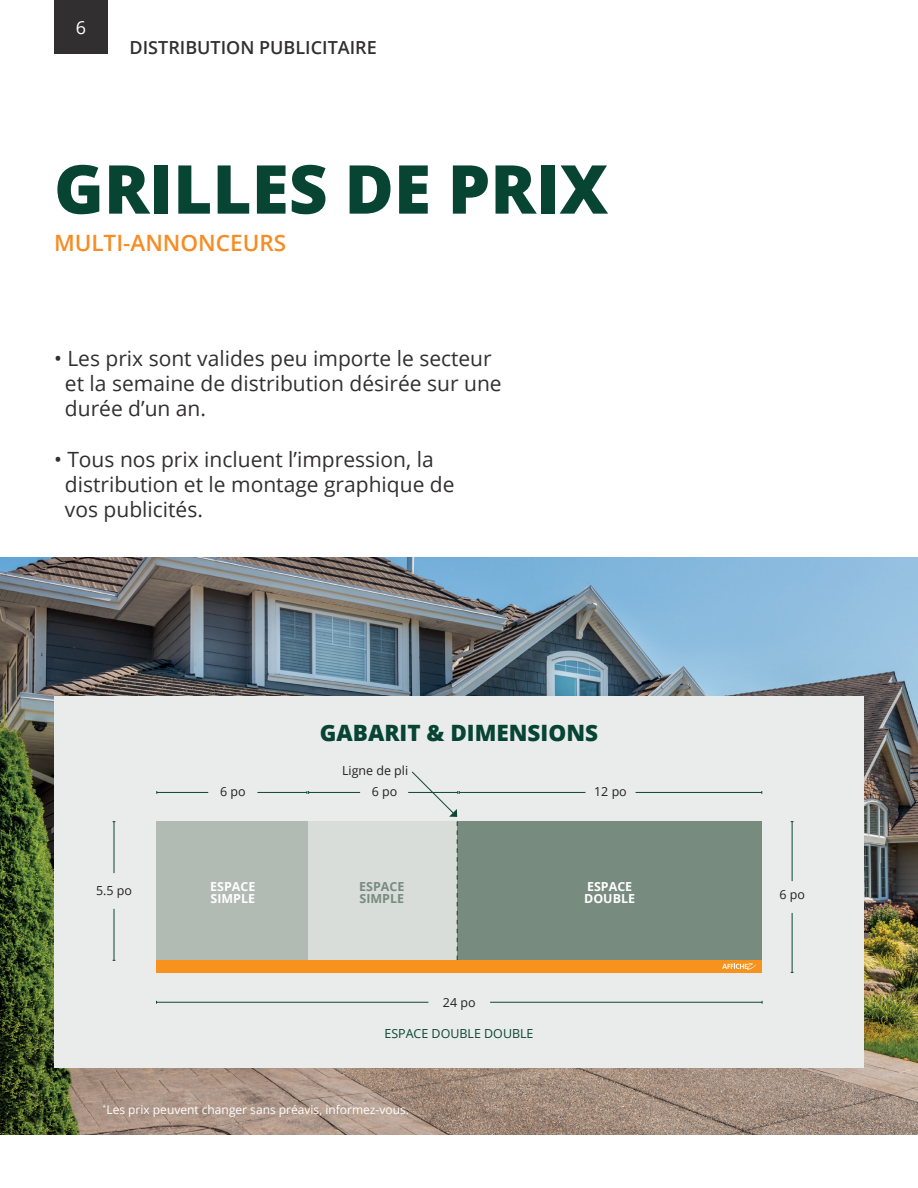
<style>
.page{position:relative;width:918px;height:1188px;background:#fff}
.page>*{position:absolute;margin:0;border:0;box-sizing:border-box;transform-origin:0 0}
.t1{font:800 67.5px "Open Sans";color:#074432}
.t2{font:800 22.5px "Open Sans";color:#074432}
.t3{font:600 22.5px "Open Sans";color:#f68c23}
.t4{font:21px/25.2px "Open Sans";color:#312f30}
.t5{font:600 18px "Open Sans";color:#312f30}
.t6{font:18px "Open Sans";color:#fff}
.t7{font:12.45px "Open Sans";color:#231f20}
.t8{font:700 12.45px/12.5px "Open Sans";color:#fff}
.t9{font:12.45px "Open Sans";color:#0c4634}
.t10{font:700 12.45px/12.5px "Open Sans";color:#788b7f}
.t11{font:12px "Open Sans";color:#fff}
</style>
<div class="page">
<div style="left:54px;top:0;width:54px;height:54px;background:#312f30"></div>
<img style="left:0;top:557px;width:918px;height:578px">
<div style="left:54px;top:696px;width:810px;height:372px;background:#e9ecea"></div>
<div style="left:156px;top:960px;width:606px;height:13px;background:#f7931d"></div>
<svg style="left:722px;top:963px;width:34px;height:7px"></svg>
<hr style="left:114px;top:909px;width:1px;height:51px;background:#0c4634">
<hr style="left:792px;top:913px;width:1px;height:59px;background:#0c4634">
<hr style="left:114px;top:822px;width:1px;height:51px;background:#0c4634">
<hr style="left:792px;top:822px;width:1px;height:59px;background:#0c4634">
<hr style="left:156px;top:1002px;width:272px;height:1px;background:#0c4634">
<hr style="left:459px;top:792px;width:126px;height:1px;background:#0c4634">
<hr style="left:490px;top:1002px;width:272px;height:1px;background:#0c4634">
<hr style="left:636px;top:792px;width:126px;height:1px;background:#0c4634">
<hr style="left:257px;top:792px;width:50px;height:1px;background:#0c4634">
<hr style="left:408px;top:792px;width:50px;height:1px;background:#0c4634">
<hr style="left:157px;top:792px;width:51px;height:1px;background:#0c4634">
<hr style="left:309px;top:792px;width:51px;height:1px;background:#0c4634">
<div style="left:156px;top:821px;width:152px;height:139px;background:#b2bab4"></div>
<div style="left:308px;top:821px;width:149px;height:139px;background:#d8ddda"></div>
<div style="left:457px;top:821px;width:305px;height:139px;background:#788b7f"></div>
<svg style="left:411px;top:771px;width:49px;height:189px"></svg>
<p class="t6" style="left:76px;top:15px;width:12px">6</p>
<p class="t5" style="left:130px;top:35px;width:249px">DISTRIBUTION PUBLICITAIRE</p>
<h1 class="t1" style="left:54px;top:138px;width:556px">GRILLES DE PRIX</h1>
<p class="t3" style="left:54px;top:228px;width:234px">MULTI-ANNONCEURS</p>
<p class="t4" style="left:65px;top:345px;width:438px;text-indent:-11px">• Les prix sont valides peu importe le secteur et la semaine de distribution désirée sur une durée d’un an.</p>
<p class="t4" style="left:65px;top:446px;width:391px;text-indent:-11px">• Tous nos prix incluent l’impression, la distribution et le montage graphique de vos publicités.</p>
<p class="t2" style="left:320px;top:716px;width:280px">GABARIT &amp; DIMENSIONS</p>
<p class="t7" style="left:342px;top:762px;width:68px">Ligne de pli</p>
<p class="t7" style="left:220px;top:783px;width:27px">6 po</p>
<p class="t7" style="left:372px;top:783px;width:27px">6 po</p>
<p class="t7" style="left:594px;top:783px;width:34px">12 po</p>
<p class="t8" style="left:210px;top:880px;width:47px">ESPACE<br>SIMPLE</p>
<p class="t10" style="left:359px;top:880px;width:47px">ESPACE<br>SIMPLE</p>
<p class="t8" style="left:584px;top:880px;width:52px">ESPACE<br>DOUBLE</p>
<p class="t7" style="left:96px;top:882px;width:37px">5.5 po</p>
<p class="t7" style="left:779px;top:886px;width:27px">6 po</p>
<p class="t7" style="left:443px;top:994px;width:34px">24 po</p>
<p class="t9" style="left:384px;top:1025px;width:151px">ESPACE DOUBLE DOUBLE</p>
<p class="t11" style="left:103px;top:1101px;width:308px"><sup>*</sup>Les prix peuvent changer sans préavis, informez-vous.</p>
</div>
